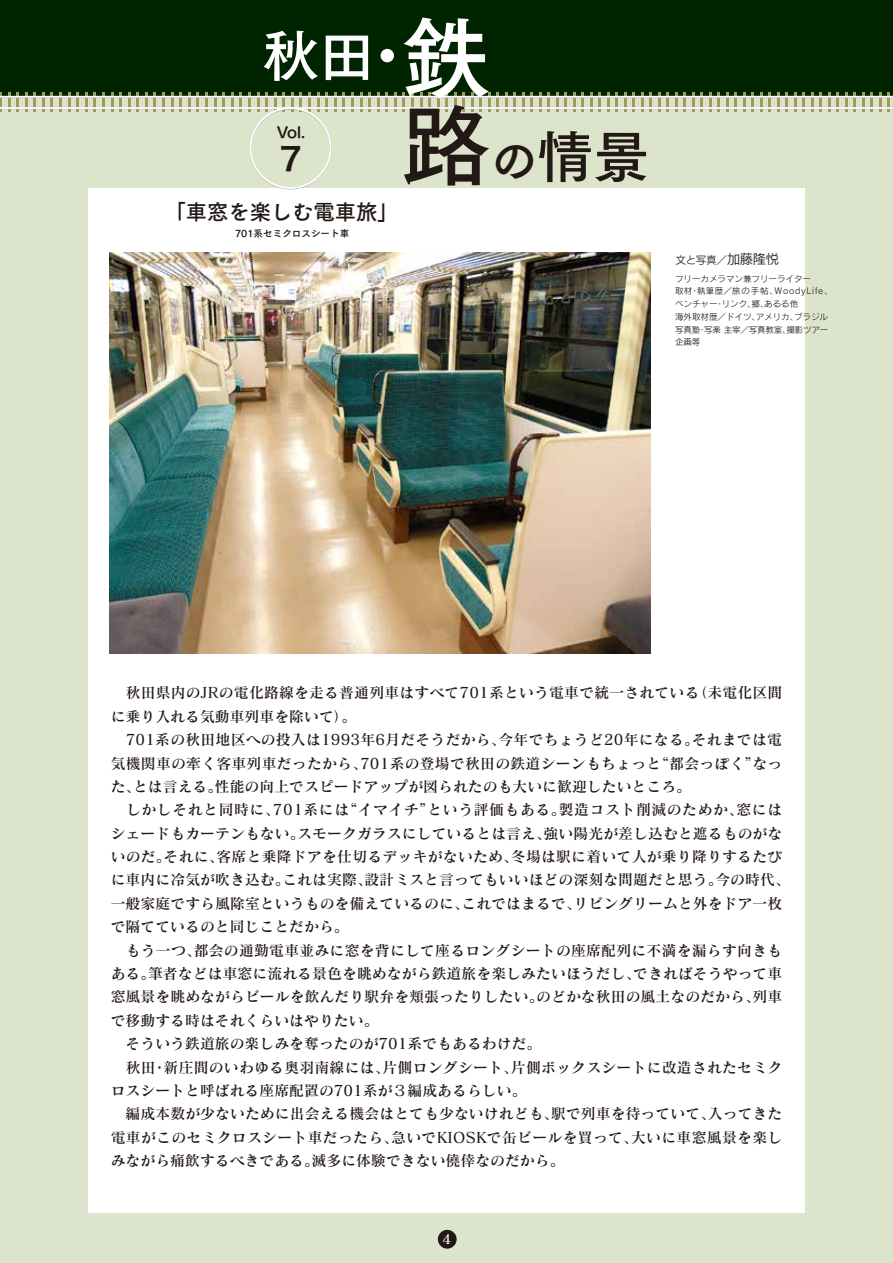
<style>
.page{position:relative;width:893px;height:1263px;background:#dde4cc}
.page>*{position:absolute;margin:0;border:0;box-sizing:border-box;transform-origin:0 0}
.t1{font:56.1px/100.9px "Tsuku Go CID B";color:#fff}
.t2{font:31.95px "Hira Kaku Pro N W6";color:#221815}
.t3{font:21.3px "Tsuku Go CID B";color:#221815}
.t4{font:14.85px/23.4px "Matisse CID DB";letter-spacing:.005em;color:#221815}
.t5{font:14.85px "Hira Kaku Pro N W6";color:#221815}
.t6{font:13.5px "Matisse CID DB";color:#fff}
.t7{font:10.65px "Rodin CID M";color:#221815}
.t8{font:9.6px "Tsuku Go CID B";color:#221815}
.t9{font:8.55px/12.8px "Rodin CID M";color:#221815}
.s1{font-size:89.25px}
.s2{font-size:89.25px;color:#221815}
.s3{font-size:45.9px;color:#221815}
.s4{color:#221815}
.s5{font-size:13.5px}
</style>
<div class="page">
<div style="left:0;top:0;width:893px;height:97px;background:#002400"></div>
<hr style="left:437px;top:93px;width:3px;height:19px;background:#a09a5e">
<hr style="left:445px;top:93px;width:3px;height:19px;background:#a09a5e">
<hr style="left:428px;top:93px;width:3px;height:19px;background:#a09a5e">
<svg style="left:420px;top:93px;width:2px;height:19px"></svg>
<hr style="left:411px;top:93px;width:3px;height:19px;background:#a09a5e">
<svg style="left:403px;top:93px;width:2px;height:19px"></svg>
<hr style="left:394px;top:93px;width:3px;height:19px;background:#a09a5e">
<hr style="left:385px;top:93px;width:3px;height:19px;background:#a09a5e">
<svg style="left:377px;top:93px;width:2px;height:19px"></svg>
<hr style="left:368px;top:93px;width:3px;height:19px;background:#a09a5e">
<svg style="left:360px;top:93px;width:2px;height:19px"></svg>
<hr style="left:351px;top:93px;width:3px;height:19px;background:#a09a5e">
<svg style="left:343px;top:93px;width:2px;height:19px"></svg>
<hr style="left:334px;top:93px;width:3px;height:19px;background:#a09a5e">
<hr style="left:325px;top:93px;width:3px;height:19px;background:#a09a5e">
<svg style="left:317px;top:93px;width:2px;height:19px"></svg>
<hr style="left:308px;top:93px;width:3px;height:19px;background:#a09a5e">
<svg style="left:300px;top:93px;width:2px;height:19px"></svg>
<hr style="left:291px;top:93px;width:3px;height:19px;background:#a09a5e">
<hr style="left:282px;top:93px;width:3px;height:19px;background:#a09a5e">
<svg style="left:274px;top:93px;width:2px;height:19px"></svg>
<hr style="left:265px;top:93px;width:3px;height:19px;background:#a09a5e">
<svg style="left:257px;top:93px;width:2px;height:19px"></svg>
<hr style="left:248px;top:93px;width:3px;height:19px;background:#a09a5e">
<svg style="left:240px;top:93px;width:2px;height:19px"></svg>
<hr style="left:231px;top:93px;width:3px;height:19px;background:#a09a5e">
<hr style="left:222px;top:93px;width:3px;height:19px;background:#a09a5e">
<svg style="left:214px;top:93px;width:2px;height:19px"></svg>
<hr style="left:205px;top:93px;width:3px;height:19px;background:#a09a5e">
<svg style="left:197px;top:93px;width:2px;height:19px"></svg>
<hr style="left:188px;top:93px;width:3px;height:19px;background:#a09a5e">
<hr style="left:179px;top:93px;width:3px;height:19px;background:#a09a5e">
<svg style="left:171px;top:93px;width:2px;height:19px"></svg>
<hr style="left:162px;top:93px;width:3px;height:19px;background:#a09a5e">
<svg style="left:154px;top:93px;width:2px;height:19px"></svg>
<hr style="left:145px;top:93px;width:3px;height:19px;background:#a09a5e">
<svg style="left:137px;top:93px;width:2px;height:19px"></svg>
<hr style="left:128px;top:93px;width:3px;height:19px;background:#a09a5e">
<hr style="left:119px;top:93px;width:3px;height:19px;background:#a09a5e">
<svg style="left:111px;top:93px;width:2px;height:19px"></svg>
<hr style="left:102px;top:93px;width:3px;height:19px;background:#a09a5e">
<svg style="left:94px;top:93px;width:2px;height:19px"></svg>
<hr style="left:85px;top:93px;width:3px;height:19px;background:#a09a5e">
<hr style="left:76px;top:93px;width:3px;height:19px;background:#a09a5e">
<svg style="left:68px;top:93px;width:2px;height:19px"></svg>
<hr style="left:59px;top:93px;width:3px;height:19px;background:#a09a5e">
<svg style="left:51px;top:93px;width:2px;height:19px"></svg>
<hr style="left:42px;top:93px;width:3px;height:19px;background:#a09a5e">
<svg style="left:34px;top:93px;width:2px;height:19px"></svg>
<hr style="left:25px;top:93px;width:3px;height:19px;background:#a09a5e">
<hr style="left:16px;top:93px;width:3px;height:19px;background:#a09a5e">
<svg style="left:8px;top:93px;width:2px;height:19px"></svg>
<svg style="left:0;top:93px;width:2px;height:19px"></svg>
<hr style="left:454px;top:93px;width:3px;height:19px;background:#a09a5e">
<hr style="left:462px;top:93px;width:3px;height:19px;background:#a09a5e">
<hr style="left:471px;top:93px;width:3px;height:19px;background:#a09a5e">
<hr style="left:479px;top:93px;width:3px;height:19px;background:#a09a5e">
<hr style="left:488px;top:93px;width:3px;height:19px;background:#a09a5e">
<hr style="left:496px;top:93px;width:3px;height:19px;background:#a09a5e">
<hr style="left:505px;top:93px;width:3px;height:19px;background:#a09a5e">
<hr style="left:513px;top:93px;width:3px;height:19px;background:#a09a5e">
<hr style="left:522px;top:93px;width:3px;height:19px;background:#a09a5e">
<hr style="left:530px;top:93px;width:3px;height:19px;background:#a09a5e">
<hr style="left:539px;top:93px;width:3px;height:19px;background:#a09a5e">
<hr style="left:547px;top:93px;width:3px;height:19px;background:#a09a5e">
<hr style="left:556px;top:93px;width:3px;height:19px;background:#a09a5e">
<svg style="left:565px;top:93px;width:2px;height:19px"></svg>
<hr style="left:573px;top:93px;width:3px;height:19px;background:#a09a5e">
<svg style="left:582px;top:93px;width:2px;height:19px"></svg>
<hr style="left:590px;top:93px;width:3px;height:19px;background:#a09a5e">
<svg style="left:599px;top:93px;width:2px;height:19px"></svg>
<hr style="left:607px;top:93px;width:3px;height:19px;background:#a09a5e">
<svg style="left:616px;top:93px;width:2px;height:19px"></svg>
<hr style="left:624px;top:93px;width:3px;height:19px;background:#a09a5e">
<svg style="left:633px;top:93px;width:2px;height:19px"></svg>
<hr style="left:641px;top:93px;width:3px;height:19px;background:#a09a5e">
<svg style="left:650px;top:93px;width:2px;height:19px"></svg>
<hr style="left:658px;top:93px;width:3px;height:19px;background:#a09a5e">
<svg style="left:667px;top:93px;width:2px;height:19px"></svg>
<hr style="left:675px;top:93px;width:3px;height:19px;background:#a09a5e">
<svg style="left:684px;top:93px;width:2px;height:19px"></svg>
<hr style="left:692px;top:93px;width:3px;height:19px;background:#a09a5e">
<svg style="left:701px;top:93px;width:2px;height:19px"></svg>
<hr style="left:709px;top:93px;width:3px;height:19px;background:#a09a5e">
<svg style="left:718px;top:93px;width:2px;height:19px"></svg>
<hr style="left:726px;top:93px;width:3px;height:19px;background:#a09a5e">
<svg style="left:735px;top:93px;width:2px;height:19px"></svg>
<hr style="left:743px;top:93px;width:3px;height:19px;background:#a09a5e">
<svg style="left:752px;top:93px;width:2px;height:19px"></svg>
<hr style="left:760px;top:93px;width:3px;height:19px;background:#a09a5e">
<svg style="left:769px;top:93px;width:2px;height:19px"></svg>
<hr style="left:777px;top:93px;width:3px;height:19px;background:#a09a5e">
<svg style="left:786px;top:93px;width:2px;height:19px"></svg>
<hr style="left:794px;top:93px;width:3px;height:19px;background:#a09a5e">
<svg style="left:803px;top:93px;width:2px;height:19px"></svg>
<hr style="left:811px;top:93px;width:3px;height:19px;background:#a09a5e">
<svg style="left:820px;top:93px;width:2px;height:19px"></svg>
<hr style="left:828px;top:93px;width:3px;height:19px;background:#a09a5e">
<svg style="left:837px;top:93px;width:2px;height:19px"></svg>
<hr style="left:845px;top:93px;width:3px;height:19px;background:#a09a5e">
<svg style="left:854px;top:93px;width:2px;height:19px"></svg>
<hr style="left:862px;top:93px;width:3px;height:19px;background:#a09a5e">
<svg style="left:871px;top:93px;width:2px;height:19px"></svg>
<hr style="left:879px;top:93px;width:3px;height:19px;background:#a09a5e">
<svg style="left:888px;top:93px;width:2px;height:19px"></svg>
<hr style="left:0;top:96px;width:893px;height:2px;background:#fff">
<hr style="left:0;top:107px;width:893px;height:2px;background:#fff">
<div style="left:88px;top:188px;width:716px;height:1025px;background:#fff"></div>
<div style="left:250px;top:107px;width:81px;height:82px;border:2px solid #fff;border-radius:50%"></div>
<div style="left:438px;top:1230px;width:19px;height:18px;background:#221815;border-radius:50%"></div>
<img style="left:110px;top:253px;width:540px;height:400px">
<h1 class="t1" style="left:401px;top:4px;width:250px;text-indent:-139px">秋田・<span class="s1">鉄<br></span><span class="s2">路</span><span class="s3">の</span><span class="s4">情景</span></h1>
<p class="t5" style="left:277px;top:119px;width:30px">Vol.</p>
<h2 class="t2" style="left:280px;top:130px;width:24px">7</h2>
<h3 class="t3" style="left:165px;top:198px;width:246px">「車窓を楽しむ電車旅」　</h3>
<p class="t8" style="left:235px;top:227px;width:116px">701系セミクロスシート車</p>
<p class="t7" style="left:675px;top:253px;width:105px">文と写真／<span class="s5">加藤隆悦</span></p>
<p class="t9" style="left:675px;top:272px;width:159px">フリーカメラマン兼フリーライター<br>取材・執筆歴／旅の手帖、WoodyLife、ベンチャー・リンク、郷、あるる他<br>海外取材歴／ドイツ、アメリカ、ブラジル写真塾・写楽 主宰／写真教室、撮影ツアー企画等</p>
<p class="t4" style="left:111px;top:681px;width:681px">　秋田県内のJRの電化路線を走る普通列車はすべて701系という電車で統一されている（未電化区間に乗り入れる気動車列車を除いて）。<br>　701系の秋田地区への投入は1993年6月だそうだから、今年でちょうど20年になる。それまでは電気機関車の牽く客車列車だったから、701系の登場で秋田の鉄道シーンもちょっと“都会っぽく”なった、とは言える。性能の向上でスピードアップが図られたのも大いに歓迎したいところ。<br>　しかしそれと同時に、701系には“イマイチ”という評価もある。製造コスト削減のためか、窓にはシェードもカーテンもない。スモークガラスにしているとは言え、強い陽光が差し込むと遮るものがないのだ。それに、客席と乗降ドアを仕切るデッキがないため、冬場は駅に着いて人が乗り降りするたびに車内に冷気が吹き込む。これは実際、設計ミスと言ってもいいほどの深刻な問題だと思う。今の時代、一般家庭ですら風除室というものを備えているのに、これではまるで、リビングリームと外をドア一枚で隔てているのと同じことだから。<br>　もう一つ、都会の通勤電車並みに窓を背にして座るロングシートの座席配列に不満を漏らす向きもある。筆者などは車窓に流れる景色を眺めながら鉄道旅を楽しみたいほうだし、できればそうやって車窓風景を眺めながらビールを飲んだり駅弁を頬張ったりしたい。のどかな秋田の風土なのだから、列車で移動する時はそれくらいはやりたい。<br>　そういう鉄道旅の楽しみを奪ったのが701系でもあるわけだ。<br>　秋田・新庄間のいわゆる奥羽南線には、片側ロングシート、片側ボックスシートに改造されたセミクロスシートと呼ばれる座席配置の701系が３編成あるらしい。<br>　編成本数が少ないために出会える機会はとても少ないけれども、駅で列車を待っていて、入ってきた電車がこのセミクロスシート車だったら、急いでKIOSKで缶ビールを買って、大いに車窓風景を楽しみながら痛飲するべきである。滅多に体験できない僥倖なのだから。</p>
<p class="t6" style="left:443px;top:1231px;width:10px">4</p>
</div>
